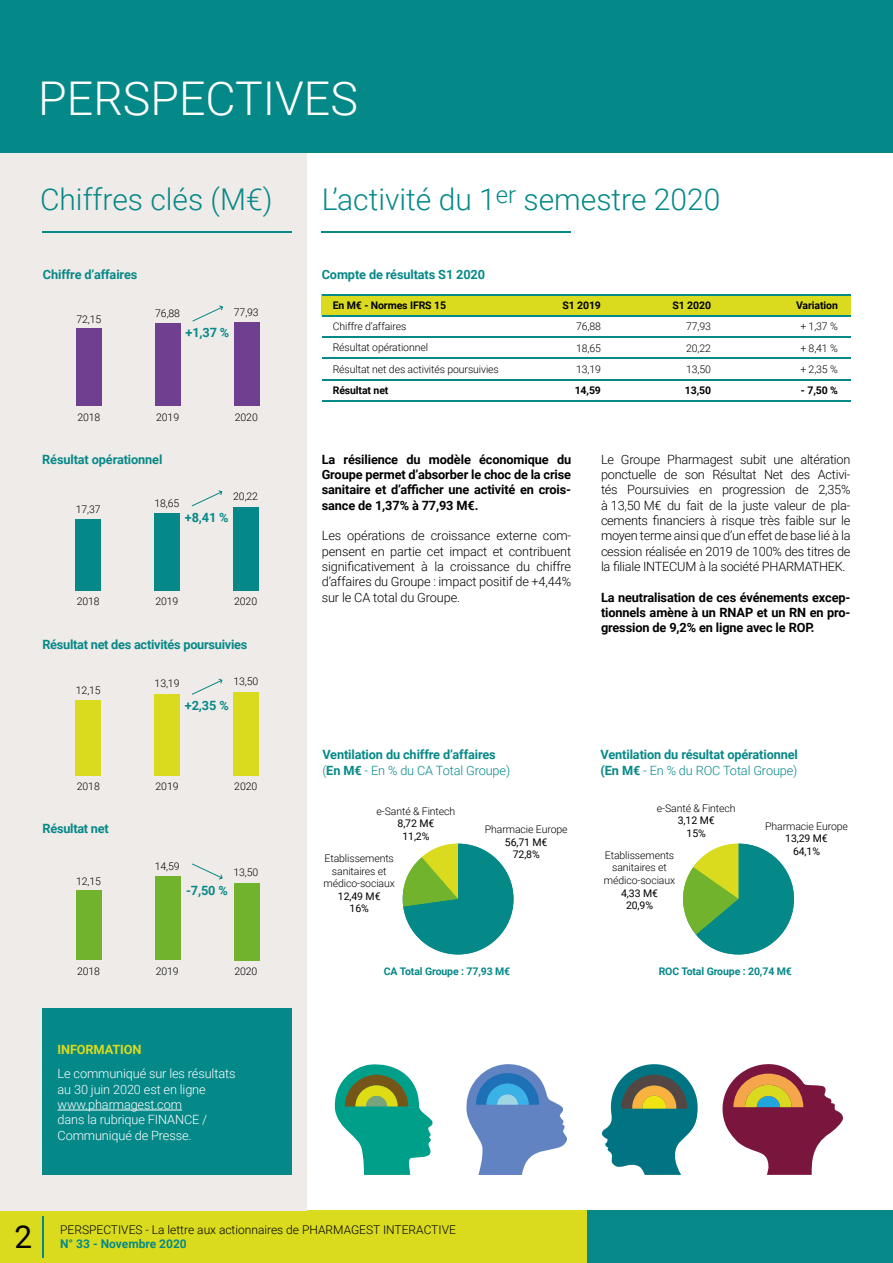
<style>
.page{position:relative;width:893px;height:1263px;background:#fff}
.page>*{position:absolute;margin:0;border:0;box-sizing:border-box;transform-origin:0 0}
.t1{font:300 46.5px "Roboto";color:#fff}
.t2{font:31.5px "Roboto";color:#000}
.t3{font:300 30px "Roboto";color:#058888}
.t4{font:300 12.75px/15.3px "Roboto";letter-spacing:-.02em;color:#000;text-align:justify}
.t5{font:700 12.75px/15.3px "Roboto";letter-spacing:-.01em;color:#068988}
.t6{font:700 12.75px/15.3px "Roboto";letter-spacing:-.01em;color:#000;text-align:justify}
.t7{font:300 12.75px/15.3px "Roboto";letter-spacing:-.01em;color:#fff}
.t8{font:700 12.75px "Roboto";letter-spacing:-.01em;color:#dadb1e}
.t9{font:300 12px "Roboto";color:#000}
.t10{font:700 12px "Roboto";color:#068988}
.t11{font:300 10.5px/21.3px "Roboto";letter-spacing:-.01em;color:#000;text-align:justify}
.t12{font:10.5px/12.6px "Roboto";letter-spacing:-.01em;color:#000;text-align:center}
.t13{font:700 10.5px "Roboto";letter-spacing:-.01em;color:#000}
.t14{font:700 10.5px "Roboto";letter-spacing:-.01em;color:#058888}
.s1{color:#fff}
.s2{font-weight:300}
</style>
<div class="page">
<div style="left:586px;top:1211px;width:307px;height:52px;background:#068988"></div>
<div style="left:0;top:1211px;width:586px;height:52px;background:#dadb1d"></div>
<hr style="left:43px;top:1216px;width:1px;height:42px;background:#068988">
<div style="left:0;top:0;width:893px;height:153px;background:#058888"></div>
<div style="left:0;top:153px;width:307px;height:1058px;background:#efebe8"></div>
<hr style="left:322px;top:231px;width:249px;height:1px;background:#068988">
<div style="left:43px;top:1009px;width:249px;height:166px;background:#058888"></div>
<hr style="left:58px;top:1110px;width:124px;height:1px;background:#fff">
<svg style="left:402px;top:844px;width:111px;height:110px"></svg>
<svg style="left:683px;top:844px;width:111px;height:110px"></svg>
<svg style="left:192px;top:305px;width:31px;height:17px"></svg>
<div style="left:76px;top:328px;width:26px;height:78px;background:#6f4090"></div>
<div style="left:155px;top:323px;width:26px;height:83px;background:#6f4090"></div>
<div style="left:234px;top:322px;width:26px;height:84px;background:#6f4090"></div>
<svg style="left:192px;top:678px;width:31px;height:17px"></svg>
<div style="left:76px;top:700px;width:25px;height:76px;background:#dadb1e"></div>
<div style="left:154px;top:694px;width:26px;height:82px;background:#dadb1e"></div>
<div style="left:233px;top:692px;width:26px;height:84px;background:#dadb1e"></div>
<svg style="left:601px;top:1064px;width:97px;height:111px"></svg>
<svg style="left:722px;top:1064px;width:121px;height:111px"></svg>
<svg style="left:334px;top:1064px;width:99px;height:111px"></svg>
<svg style="left:466px;top:1064px;width:101px;height:111px"></svg>
<svg style="left:191px;top:490px;width:32px;height:17px"></svg>
<div style="left:75px;top:519px;width:26px;height:72px;background:#058888"></div>
<div style="left:154px;top:513px;width:26px;height:78px;background:#058888"></div>
<div style="left:233px;top:507px;width:26px;height:84px;background:#058888"></div>
<svg style="left:192px;top:863px;width:31px;height:17px"></svg>
<div style="left:76px;top:890px;width:25px;height:70px;background:#71b32c"></div>
<div style="left:155px;top:876px;width:25px;height:84px;background:#71b32c"></div>
<div style="left:234px;top:883px;width:25px;height:77px;background:#71b32c"></div>
<hr style="left:43px;top:231px;width:249px;height:1px;background:#068988">
<div style="left:322px;top:295px;width:529px;height:21px;background:#dadb1e"></div>
<hr style="left:322px;top:294px;width:528px;height:1px;background:#068988">
<hr style="left:322px;top:315px;width:528px;height:2px;background:#068988">
<hr style="left:322px;top:336px;width:528px;height:2px;background:#068988">
<hr style="left:322px;top:358px;width:528px;height:1px;background:#068988">
<hr style="left:322px;top:379px;width:528px;height:1px;background:#068988">
<hr style="left:322px;top:400px;width:528px;height:2px;background:#068988">
<h1 class="t1" style="left:38px;top:66px;width:321px">PERSPECTIVES</h1>
<h3 class="t3" style="left:40px;top:178px;width:234px">Chiffres clés (M€)</h3>
<p class="t5" style="left:43px;top:266px;width:96px">Chiffre d’affaires</p>
<p class="t11" style="left:77px;top:308px;width:26px">72,15</p>
<p class="t11" style="left:155px;top:302px;width:26px">76,88</p>
<p class="t11" style="left:234px;top:301px;width:26px">77,93</p>
<p class="t5" style="left:186px;top:324px;width:45px">+1,37 %</p>
<p class="t11" style="left:77px;top:406px;width:24px">2018</p>
<p class="t11" style="left:156px;top:406px;width:24px">2019</p>
<p class="t11" style="left:235px;top:406px;width:24px">2020</p>
<p class="t5" style="left:42px;top:451px;width:122px">Résultat opérationnel</p>
<p class="t11" style="left:76px;top:498px;width:26px">17,37</p>
<p class="t11" style="left:155px;top:492px;width:26px">18,65</p>
<p class="t11" style="left:233px;top:486px;width:26px">20,22</p>
<p class="t5" style="left:185px;top:509px;width:45px">+8,41 %</p>
<p class="t11" style="left:77px;top:591px;width:24px">2018</p>
<p class="t11" style="left:155px;top:591px;width:24px">2019</p>
<p class="t11" style="left:234px;top:591px;width:24px">2020</p>
<p class="t5" style="left:42px;top:636px;width:207px">Résultat net des activités poursuivies</p>
<p class="t11" style="left:76px;top:679px;width:26px">12,15</p>
<p class="t11" style="left:155px;top:673px;width:26px">13,19</p>
<p class="t11" style="left:233px;top:670px;width:26px">13,50</p>
<p class="t5" style="left:185px;top:697px;width:45px">+2,35 %</p>
<p class="t11" style="left:77px;top:775px;width:24px">2018</p>
<p class="t11" style="left:156px;top:775px;width:24px">2019</p>
<p class="t11" style="left:234px;top:775px;width:24px">2020</p>
<p class="t5" style="left:43px;top:821px;width:68px">Résultat net</p>
<p class="t11" style="left:76px;top:870px;width:26px">12,15</p>
<p class="t11" style="left:155px;top:855px;width:26px">14,59</p>
<p class="t11" style="left:234px;top:861px;width:26px">13,50</p>
<p class="t5" style="left:186px;top:882px;width:43px">-7,50 %</p>
<p class="t11" style="left:77px;top:960px;width:24px">2018</p>
<p class="t11" style="left:156px;top:960px;width:24px">2019</p>
<p class="t11" style="left:234px;top:960px;width:24px">2020</p>
<p class="t8" style="left:58px;top:1041px;width:85px">INFORMATION</p>
<p class="t7" style="left:58px;top:1066px;width:179px">Le communiqué sur les résultats au 30 juin 2020 est en ligne www.pharmagest.com<br>dans la rubrique FINANCE /<br>Communiqué de Presse.</p>
<h3 class="t3" style="left:322px;top:179px;width:400px">L’activité du 1<sup>er</sup> semestre 2020</h3>
<p class="t5" style="left:322px;top:266px;width:165px">Compte de résultats S1 2020</p>
<p class="t13" style="left:333px;top:298px;width:115px">En M€ - Normes IFRS 15</p>
<p class="t11" style="left:333px;top:315px;width:168px;text-align:left">Chiffre d’affaires<br>Résultat opérationnel<br>Résultat net des activités poursuivies</p>
<p class="t13" style="left:333px;top:383px;width:57px">Résultat net</p>
<p class="t13" style="left:562px;top:298px;width:40px">S1 2019</p>
<p class="t11" style="left:576px;top:315px;width:26px">76,88<br>18,65<br>13,19</p>
<p class="t13" style="left:575px;top:383px;width:28px">14,59</p>
<p class="t13" style="left:672px;top:298px;width:40px">S1 2020</p>
<p class="t11" style="left:686px;top:315px;width:26px">77,93<br>20,22<br>13,50</p>
<p class="t13" style="left:685px;top:383px;width:28px">13,50</p>
<p class="t13" style="left:796px;top:298px;width:43px">Variation</p>
<p class="t11" style="left:800px;top:315px;width:39px">+ 1,37 % + 8,41 % + 2,35 %</p>
<p class="t13" style="left:801px;top:383px;width:38px">- 7,50 %</p>
<p class="t6" style="left:322px;top:451px;width:251px">La résilience du modèle économique du Groupe permet d’absorber le choc de la crise sanitaire et d’afficher une activité en crois&shy;sance de 1,37% à 77,93 M€.</p>
<p class="t4" style="left:322px;top:528px;width:251px">Les opérations de croissance externe com&shy;pensent en partie cet impact et contribuent significativement à la croissance du chiffre d’affaires du Groupe : impact positif de +4,44% sur le CA total du Groupe.</p>
<p class="t4" style="left:601px;top:451px;width:251px">Le Groupe Pharmagest subit une altération ponctuelle de son Résultat Net des Activi&shy;tés Poursuivies en progression de 2,35% à<span class="s1">-</span>13,50<span class="s1">-</span>M€ du fait de la juste valeur de pla&shy;cements financiers à risque très faible sur le moyen terme ainsi que d’un effet de base lié à la cession réalisée en 2019 de 100% des titres de la filiale INTECUM à la société PHARMATHEK.</p>
<p class="t6" style="left:601px;top:589px;width:251px">La neutralisation de ces événements excep&shy;tionnels amène à un RNAP et un RN en pro&shy;gression de 9,2% en ligne avec le ROP.</p>
<p class="t5" style="left:322px;top:747px;width:189px">Ventilation du chiffre d’affaires <span class="s2">(</span>En M€ <span class="s2">- En % du CA Total Groupe)</span></p>
<p class="t11" style="left:377px;top:800px;width:80px">e-Santé &amp; Fintech</p>
<p class="t12" style="left:398px;top:817px;width:38px">8,72 M€<br>11,2%</p>
<p class="t11" style="left:485px;top:818px;width:84px">Pharmacie Europe</p>
<p class="t12" style="left:505px;top:835px;width:44px">56,71 M€<br>72,8%</p>
<p class="t11" style="left:324px;top:851px;width:73px;line-height:12.6px;text-align:center">Etablissements sanitaires et médico-sociaux</p>
<p class="t12" style="left:338px;top:889px;width:44px">12,49 M€<br>16%</p>
<p class="t14" style="left:384px;top:964px;width:128px">CA Total Groupe : 77,93 M€</p>
<p class="t5" style="left:601px;top:747px;width:199px">Ventilation du résultat opérationnel (En M€ <span class="s2">- En % du ROC Total Groupe)</span></p>
<p class="t11" style="left:657px;top:797px;width:80px">e-Santé &amp; Fintech</p>
<p class="t12" style="left:678px;top:814px;width:38px">3,12 M€<br>15%</p>
<p class="t11" style="left:765px;top:815px;width:84px">Pharmacie Europe</p>
<p class="t12" style="left:785px;top:832px;width:44px">13,29 M€<br>64,1%</p>
<p class="t11" style="left:604px;top:848px;width:73px;line-height:12.6px;text-align:center">Etablissements sanitaires et médico-sociaux</p>
<p class="t12" style="left:621px;top:886px;width:38px">4,33 M€<br>20,9%</p>
<p class="t14" style="left:659px;top:964px;width:135px">ROC Total Groupe : 20,74 M€</p>
<h2 class="t2" style="left:15px;top:1215px;width:19px">2</h2>
<p class="t9" style="left:60px;top:1221px;width:397px">PERSPECTIVES - La lettre aux actionnaires de PHARMAGEST INTERACTIVE</p>
<p class="t10" style="left:60px;top:1235px;width:128px">N° 33 - Novembre 2020</p>
</div>
